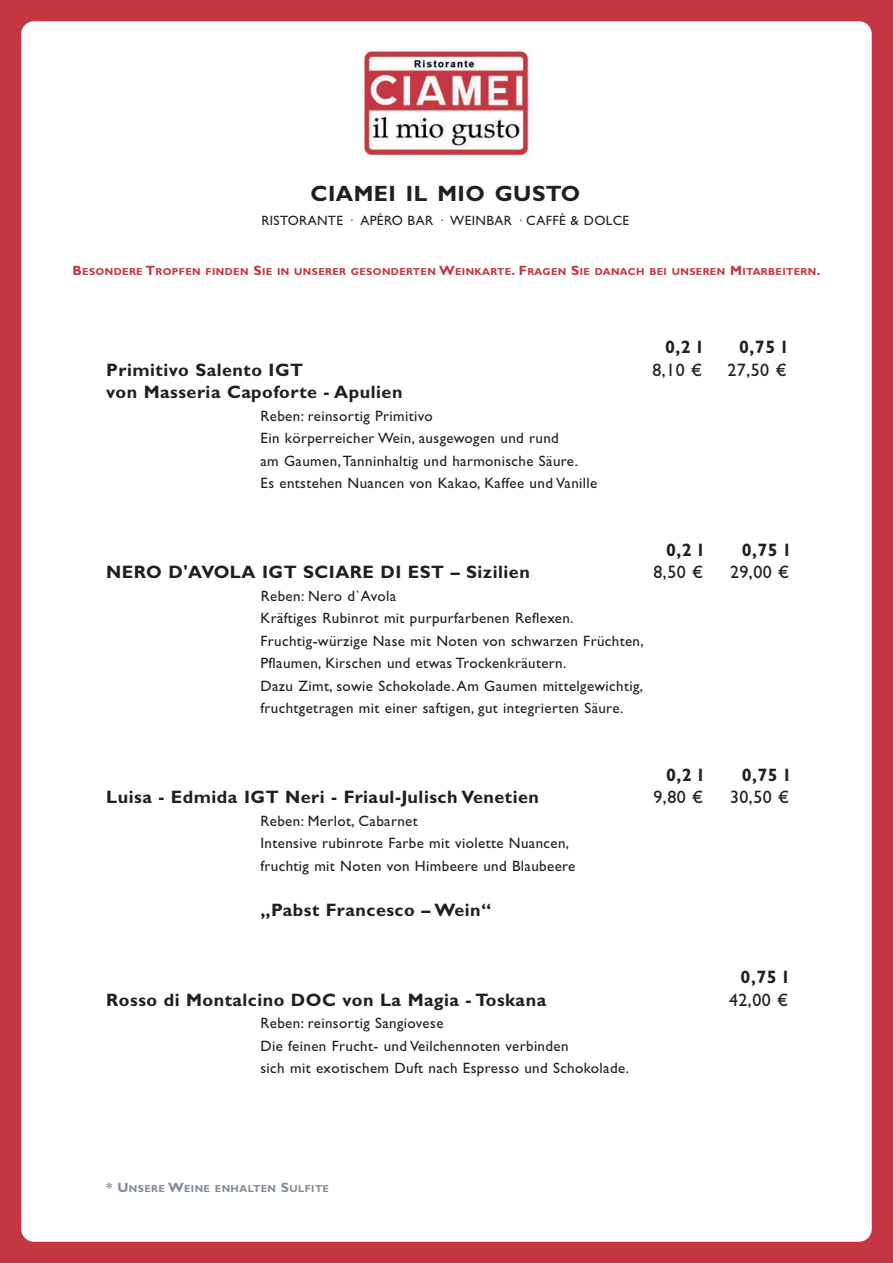
<style>
.page{position:relative;width:893px;height:1263px;background:#c53543}
.page>*{position:absolute;margin:0;border:0;box-sizing:border-box;transform-origin:0 0}
.t1{font:700 22.2px "Gill Sans";letter-spacing:.02em;color:#231f20}
.t2{font:700 18px "Gill Sans";letter-spacing:.03em;color:#231f20}
.t3{font:18px "Gill Sans";letter-spacing:.025em;color:#231f20}
.t4{font:15px/22.5px "Gill Sans";letter-spacing:.025em;color:#231f20}
.t5{font:13.5px "Gill Sans";letter-spacing:.025em;color:#231f20}
.t6{font:700 10.2px "Gill Sans";letter-spacing:.035em;color:#c53543}
.t7{font:700 10.2px "Gill Sans";letter-spacing:.035em;color:#828d98}
.s1{font-size:13.5px}
</style>
<div class="page">
<div style="left:21px;top:21px;width:851px;height:1221px;background:#fff;border-radius:13px"></div>
<img style="left:361px;top:50px;width:172px;height:108px">
<h1 class="t1" style="left:310px;top:186px;width:271px">CIAMEI IL MIO GUSTO</h1>
<p class="t5" style="left:261px;top:216px;width:369px">RISTORANTE · APÉRO BAR · WEINBAR · CAFFÈ &amp; DOLCE</p>
<p class="t6" style="left:73px;top:268px;width:749px"><span class="s1">B</span>ESONDERE <span class="s1">T</span>ROPFEN FINDEN <span class="s1">S</span>IE IN UNSERER GESONDERTEN <span class="s1">W</span>EINKARTE<span class="s1">. F</span>RAGEN <span class="s1">S</span>IE DANACH BEI UNSEREN <span class="s1">M</span>ITARBEITERN<span class="s1">.</span></p>
<p class="t2" style="left:665px;top:341px;width:39px">0,2 l</p>
<p class="t2" style="left:739px;top:341px;width:49px">0,75 l</p>
<p class="t2" style="left:106px;top:363px;width:198px">Primitivo Salento IGT</p>
<p class="t3" style="left:652px;top:363px;width:51px">8,10 €</p>
<p class="t3" style="left:727px;top:363px;width:61px">27,50 €</p>
<p class="t2" style="left:106px;top:386px;width:298px">von Masseria Capoforte - Apulien</p>
<p class="t4" style="left:260px;top:406px;width:339px">Reben: reinsortig Primitivo<br>Ein körperreicher Wein, ausgewogen und rund<br>am Gaumen, Tanninhaltig und harmonische Säure.<br>Es entstehen Nuancen von Kakao, Kaffee und Vanille</p>
<p class="t2" style="left:666px;top:543px;width:39px">0,2 l</p>
<p class="t2" style="left:742px;top:543px;width:49px">0,75 l</p>
<p class="t2" style="left:106px;top:566px;width:425px">NERO D'AVOLA IGT SCIARE DI EST – Sizilien</p>
<p class="t3" style="left:653px;top:566px;width:51px">8,50 €</p>
<p class="t3" style="left:730px;top:566px;width:61px">29,00 €</p>
<p class="t4" style="left:260px;top:586px;width:385px">Reben: Nero d`Avola<br>Kräftiges Rubinrot mit purpurfarbenen Reflexen.<br>Fruchtig-würzige Nase mit Noten von schwarzen Früchten, Pflaumen, Kirschen und etwas Trockenkräutern.<br>Dazu Zimt, sowie Schokolade. Am Gaumen mittelgewichtig, fruchtgetragen mit einer saftigen, gut integrierten Säure.</p>
<p class="t2" style="left:666px;top:768px;width:39px">0,2 l</p>
<p class="t2" style="left:742px;top:768px;width:49px">0,75 l</p>
<p class="t2" style="left:106px;top:791px;width:434px">Luisa - Edmida IGT Neri - Friaul-Julisch Venetien</p>
<p class="t3" style="left:653px;top:791px;width:51px">9,80 €</p>
<p class="t3" style="left:730px;top:791px;width:61px">30,50 €</p>
<p class="t4" style="left:260px;top:811px;width:317px">Reben: Merlot, Cabarnet<br>Intensive rubinrote Farbe mit violette Nuancen, fruchtig mit Noten von Himbeere und Blaubeere</p>
<p class="t2" style="left:260px;top:903px;width:232px">„Pabst Francesco – Wein“</p>
<p class="t2" style="left:741px;top:971px;width:49px">0,75 l</p>
<p class="t2" style="left:106px;top:993px;width:441px">Rosso di Montalcino DOC von La Magia - Toskana</p>
<p class="t3" style="left:729px;top:993px;width:61px">42,00 €</p>
<p class="t4" style="left:260px;top:1013px;width:370px">Reben: reinsortig Sangiovese<br>Die feinen Frucht- und Veilchennoten verbinden<br>sich mit exotischem Duft nach Espresso und Schokolade.</p>
<p class="t7" style="left:106px;top:1184px;width:224px"><span class="s1">* U</span>NSERE <span class="s1">W</span>EINE ENHALTEN <span class="s1">S</span>ULFITE</p>
</div>
